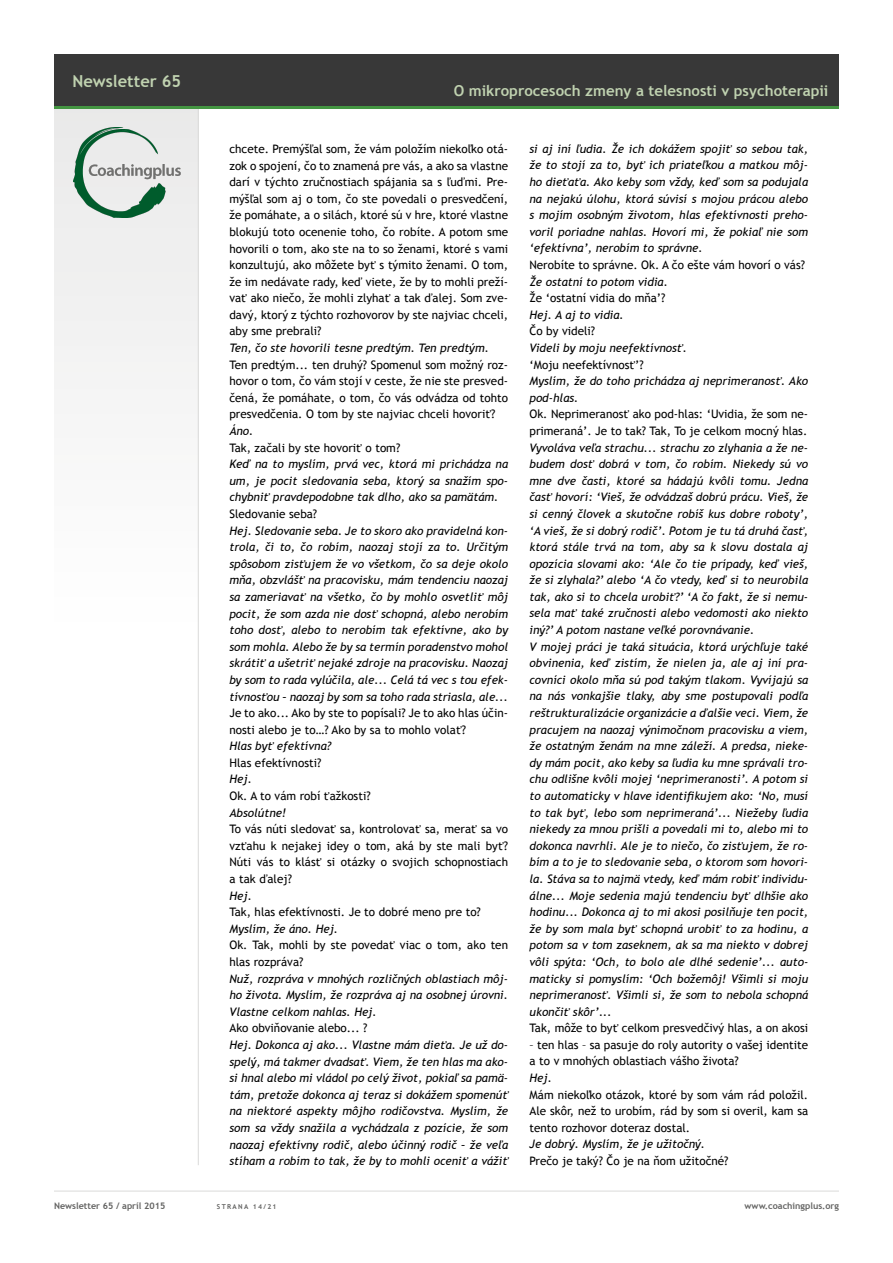
<style>
.page{position:relative;width:893px;height:1263px;background:#fff}
.page>*{position:absolute;margin:0;border:0;box-sizing:border-box;transform-origin:0 0}
.t1{font:700 16.5px "Trebuchet MS";color:#c0d2b0}
.t2{font:700 15px "Trebuchet MS";color:#c0d2b0}
.t3{font:italic 11.7px/16.6px "Trebuchet MS";color:#000;text-align:justify}
.t4{font:11.7px/16.6px "Trebuchet MS";color:#000;text-align:justify}
.t5{font:700 9px "Trebuchet MS";color:#636362}
.t6{font:700 6.75px "Trebuchet MS";letter-spacing:.2em;color:#636362}
</style>
<div class="page">
<div style="left:54px;top:106px;width:145px;height:525px;background:#f5f5f5"></div>
<hr style="left:54px;top:1191px;width:785px;height:1px;background:#dadad9">
<hr style="left:198px;top:108px;width:1px;height:1057px;background:#dadad9">
<div style="left:54px;top:54px;width:785px;height:53px;background:#383838"></div>
<hr style="left:54px;top:106px;width:785px;height:3px;background:#449542">
<img style="left:74px;top:127px;width:106px;height:91px">
<h1 class="t1" style="left:72px;top:70px;width:110px">Newsletter 65</h1>
<p class="t2" style="left:454px;top:81px;width:376px">O mikroprocesoch zmeny a telesnosti v psychoterapii</p>
<p class="t4" style="left:229px;top:141px;width:280px">chcete. Premýšľal som, že vám položím niekoľko otá&shy;zok o spojení, čo to znamená pre vás, a ako sa vlastne darí v týchto zručnostiach spájania sa s ľuďmi. Pre&shy;mýšľal som aj o tom, čo ste povedali o presvedčení, že pomáhate, a o silách, ktoré sú v hre, ktoré vlastne blokujú toto ocenenie toho, čo robíte. A potom sme hovorili o tom, ako ste na to so ženami, ktoré s vami konzultujú, ako môžete byť s týmito ženami. O tom, že im nedávate rady, keď viete, že by to mohli preží&shy;vať ako niečo, že mohli zlyhať a tak ďalej. Som zve&shy;davý, ktorý z týchto rozhovorov by ste najviac chceli, aby sme prebrali?</p>
<p class="t3" style="left:229px;top:340px;width:261px">Ten, čo ste hovorili tesne predtým. Ten predtým.</p>
<p class="t4" style="left:229px;top:356px;width:280px">Ten predtým... ten druhý? Spomenul som možný roz&shy;hovor o tom, čo vám stojí v ceste, že nie ste presved&shy;čená, že pomáhate, o tom, čo vás odvádza od tohto presvedčenia. O tom by ste najviac chceli hovoriť?</p>
<p class="t3" style="left:229px;top:423px;width:26px">Áno.</p>
<p class="t4" style="left:229px;top:439px;width:172px">Tak, začali by ste hovoriť o tom?</p>
<p class="t3" style="left:229px;top:456px;width:280px">Keď na to myslím, prvá vec, ktorá mi prichádza na um, je pocit sledovania seba, ktorý sa snažím spo&shy;chybniť pravdepodobne tak dlho, ako sa pamätám.</p>
<p class="t4" style="left:229px;top:506px;width:89px">Sledovanie seba?</p>
<p class="t3" style="left:229px;top:522px;width:280px">Hej. Sledovanie seba. Je to skoro ako pravidelná kon&shy;trola, či to, čo robím, naozaj stojí za to. Určitým spôsobom zisťujem že vo všetkom, čo sa deje okolo mňa, obzvlášť na pracovisku, mám tendenciu naozaj sa zameriavať na všetko, čo by mohlo osvetliť môj pocit, že som azda nie dosť schopná, alebo nerobím toho dosť, alebo to nerobím tak efektívne, ako by som mohla. Alebo že by sa termín poradenstvo mohol skrátiť a ušetriť nejaké zdroje na pracovisku. Naozaj by som to rada vylúčila, ale... Celá tá vec s tou efek&shy;tívnosťou – naozaj by som sa toho rada striasla, ale...</p>
<p class="t4" style="left:229px;top:705px;width:280px">Je to ako... Ako by ste to popísali? Je to ako hlas účin&shy;nosti alebo je to…? Ako by sa to mohlo volať?</p>
<p class="t3" style="left:229px;top:738px;width:103px">Hlas byť efektívna?</p>
<p class="t4" style="left:229px;top:754px;width:93px">Hlas efektívnosti?</p>
<p class="t3" style="left:229px;top:771px;width:24px">Hej.</p>
<p class="t4" style="left:229px;top:788px;width:143px">Ok. A to vám robí ťažkosti?</p>
<p class="t3" style="left:229px;top:804px;width:58px">Absolútne!</p>
<p class="t4" style="left:229px;top:821px;width:280px">To vás núti sledovať sa, kontrolovať sa, merať sa vo vzťahu k nejakej idey o tom, aká by ste mali byť?<br>Núti vás to klásť si otázky o svojich schopnostiach a tak ďalej?</p>
<p class="t3" style="left:229px;top:887px;width:24px">Hej.</p>
<p class="t4" style="left:229px;top:904px;width:253px">Tak, hlas efektívnosti. Je to dobré meno pre to?</p>
<p class="t3" style="left:229px;top:920px;width:110px">Myslím, že áno. Hej.</p>
<p class="t4" style="left:229px;top:937px;width:280px">Ok. Tak, mohli by ste povedať viac o tom, ako ten hlas rozpráva?</p>
<p class="t3" style="left:229px;top:970px;width:280px">Nuž, rozpráva v mnohých rozličných oblastiach môj&shy;ho života. Myslím, že rozpráva aj na osobnej úrovni.<br>Vlastne celkom nahlas. Hej.</p>
<p class="t4" style="left:229px;top:1020px;width:140px">Ako obviňovanie alebo... ?</p>
<p class="t3" style="left:229px;top:1036px;width:280px">Hej. Dokonca aj ako... Vlastne mám dieťa. Je už do&shy;spelý, má takmer dvadsať. Viem, že ten hlas ma ako&shy;si hnal alebo mi vládol po celý život, pokiaľ sa pamä&shy;tám, pretože dokonca aj teraz si dokážem spomenúť na niektoré aspekty môjho rodičovstva. Myslím, že som sa vždy snažila a vychádzala z pozície, že som naozaj efektívny rodič, alebo účinný rodič – že veľa stíham a robím to tak, že by to mohli oceniť a vážiť</p>
<p class="t3" style="left:529px;top:141px;width:280px">si aj iní ľudia. Že ich dokážem spojiť so sebou tak, že to stojí za to, byť ich priateľkou a matkou môj&shy;ho dieťaťa. Ako keby som vždy, keď som sa podujala na nejakú úlohu, ktorá súvisí s mojou prácou alebo s mojím osobným životom, hlas efektívnosti preho&shy;voril poriadne nahlas. Hovorí mi, že pokiaľ nie som ‘efektívna’, nerobím to správne.</p>
<p class="t4" style="left:529px;top:257px;width:277px">Nerobíte to správne. Ok. A čo ešte vám hovorí o vás?</p>
<p class="t3" style="left:529px;top:273px;width:140px">Že ostatní to potom vidia.</p>
<p class="t4" style="left:529px;top:290px;width:138px">Že ‘ostatní vidia do mňa’?</p>
<p class="t3" style="left:529px;top:306px;width:96px">Hej. A aj to vidia.</p>
<p class="t4" style="left:529px;top:323px;width:67px">Čo by videli?</p>
<p class="t3" style="left:529px;top:340px;width:159px">Videli by moju neefektívnosť.</p>
<p class="t4" style="left:529px;top:356px;width:116px">‘Moju neefektívnosť’?</p>
<p class="t3" style="left:529px;top:373px;width:280px">Myslím, že do toho prichádza aj neprimeranosť. Ako pod-hlas.</p>
<p class="t4" style="left:529px;top:406px;width:280px">Ok. Neprimeranosť ako pod-hlas: ‘Uvidia, že som ne&shy;primeraná’. Je to tak? Tak, To je celkom mocný hlas.</p>
<p class="t3" style="left:529px;top:439px;width:280px;text-align:left">Vyvoláva veľa strachu... strachu zo zlyhania a že ne&shy;budem dosť dobrá v tom, čo robím. Niekedy sú vo mne dve časti, ktoré sa hádajú kvôli tomu. Jedna časť hovorí: ‘Vieš, že odvádzaš dobrú prácu. Vieš, že si cenný človek a skutočne robíš kus dobre roboty’, ‘A vieš, že si dobrý rodič’. Potom je tu tá druhá časť, ktorá stále trvá na tom, aby sa k slovu dostala aj opozícia slovami ako: ‘Ale čo tie prípady, keď vieš, že si zlyhala?’ alebo ‘A čo vtedy, keď si to neurobila tak, ako si to chcela urobiť?’ ‘A čo fakt, že si nemu&shy;sela mať také zručnosti alebo vedomosti ako niekto iný?’ A potom nastane veľké porovnávanie.<br>V mojej práci je taká situácia, ktorá urýchľuje také obvinenia, keď zistím, že nielen ja, ale aj iní pra&shy;covníci okolo mňa sú pod takým tlakom. Vyvíjajú sa na nás vonkajšie tlaky, aby sme postupovali podľa reštrukturalizácie organizácie a ďalšie veci. Viem, že pracujem na naozaj výnimočnom pracovisku a viem, že ostatným ženám na mne záleží. A predsa, nieke&shy;dy mám pocit, ako keby sa ľudia ku mne správali tro&shy;chu odlišne kvôli mojej ‘neprimeranosti’. A potom si to automaticky v hlave identifikujem ako: ‘No, musí to tak byť, lebo som neprimeraná’... Niežeby ľudia niekedy za mnou prišli a povedali mi to, alebo mi to dokonca navrhli. Ale je to niečo, čo zisťujem, že ro&shy;bím a to je to sledovanie seba, o ktorom som hovori&shy;la. Stáva sa to najmä vtedy, keď mám robiť individu&shy;álne... Moje sedenia majú tendenciu byť dlhšie ako hodinu... Dokonca aj to mi akosi posilňuje ten pocit, že by som mala byť schopná urobiť to za hodinu, a potom sa v tom zaseknem, ak sa ma niekto v dobrej vôli spýta: ‘Och, to bolo ale dlhé sedenie’... auto&shy;maticky si pomyslím: ‘Och božemôj! Všimli si moju neprimeranosť. Všimli si, že som to nebola schopná ukončiť skôr’...</p>
<p class="t4" style="left:530px;top:1020px;width:280px">Tak, môže to byť celkom presvedčivý hlas, a on akosi</p>
<p class="t4" style="left:530px;top:1036px;width:280px">– ten hlas – sa pasuje do roly autority o vašej identite a to v mnohých oblastiach vášho života?</p>
<p class="t3" style="left:530px;top:1070px;width:24px">Hej.</p>
<p class="t4" style="left:530px;top:1086px;width:280px">Mám niekoľko otázok, ktoré by som vám rád položil.<br>Ale skôr, než to urobím, rád by som si overil, kam sa tento rozhovor doteraz dostal.</p>
<p class="t3" style="left:530px;top:1136px;width:177px">Je dobrý. Myslím, že je užitočný.</p>
<p class="t4" style="left:530px;top:1153px;width:200px">Prečo je taký? Čo je na ňom užitočné?</p>
<p class="t5" style="left:54px;top:1200px;width:113px">Newsletter 65 / apríl 2015</p>
<p class="t6" style="left:217px;top:1202px;width:61px">strana 14/21</p>
<p class="t5" style="left:745px;top:1200px;width:96px">www.coachingplus.org</p>
</div>
